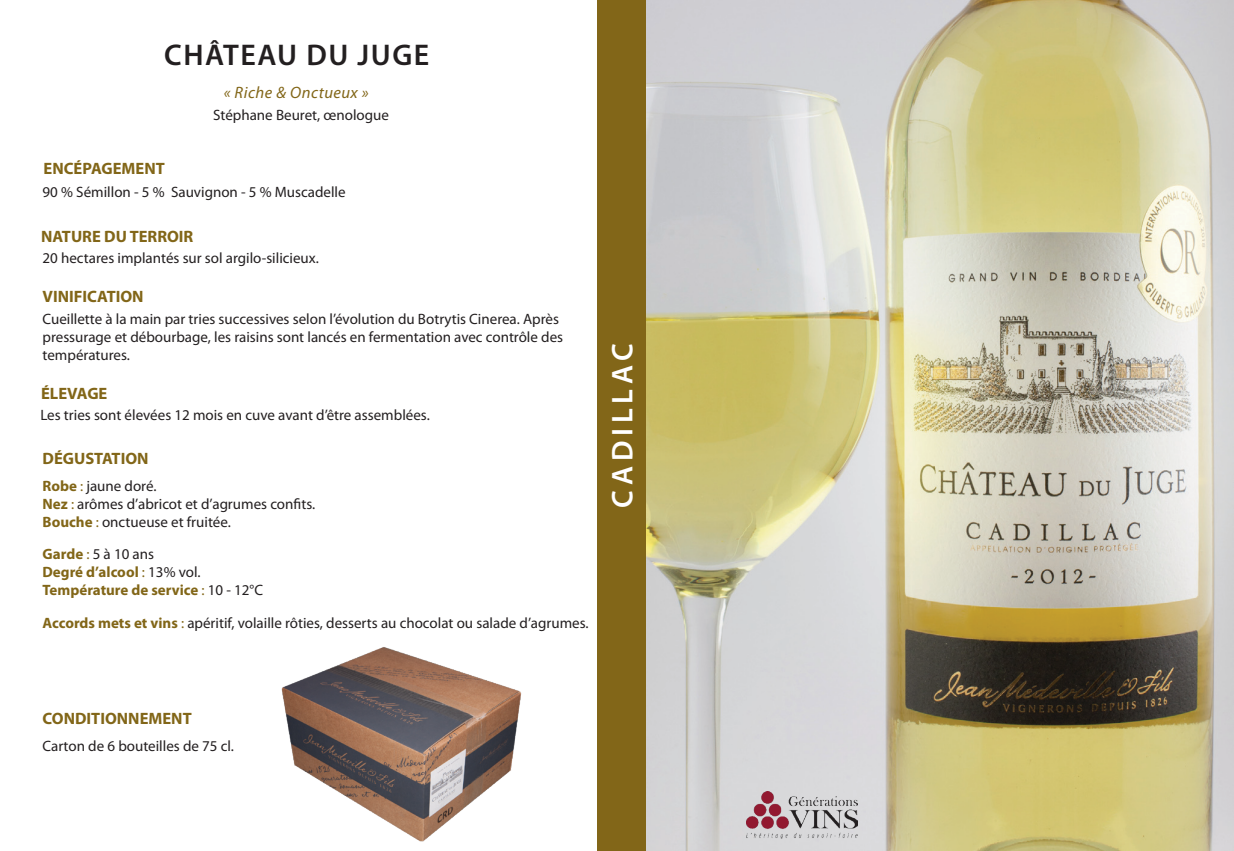
<style>
.page{position:relative;width:1234px;height:851px;background:#fff}
.page>*{position:absolute;margin:0;border:0;box-sizing:border-box;transform-origin:0 0}
.t1{font:600 30px "Myriad Pro";letter-spacing:.05em;color:#231f20}
.t2{font:600 30px "Myriad Pro";letter-spacing:.16em;color:#fff}
.t3{font:700 16.5px "Myriad Pro";color:#826618}
.t4{font:italic 16.5px "Myriad Pro";letter-spacing:.03em;color:#826618}
.t5{font:15px/18px "Myriad Pro";color:#231f20}
.t6{font:700 15px/18px "Myriad Pro";color:#826618}
.s1{font-weight:700;color:#826618}
.s2{color:#826618}
.s3{font-weight:400}
.s4{font-weight:400;color:#231f20}
</style>
<div class="page">
<img style="left:645px;top:0;width:588px;height:850px">
<div style="left:597px;top:0;width:48px;height:850px;background:#826618"></div>
<img style="left:281px;top:647px;width:241px;height:195px">
<img style="left:746px;top:791px;width:111px;height:47px">
<h1 class="t1" style="left:164px;top:36px;width:266px">CHÂTEAU DU JUGE</h1>
<p class="t4" style="left:224px;top:82px;width:146px">« Riche &amp; Onctueux »</p>
<p class="t5" style="left:213px;top:106px;width:177px">Stéphane Beuret, œnologue</p>
<p class="t3" style="left:44px;top:157px;width:123px">ENCÉPAGEMENT</p>
<p class="t5" style="left:43px;top:183px;width:304px">90 % Sémillon - 5 % Sauvignon - 5 % Muscadelle</p>
<p class="t3" style="left:41px;top:225px;width:154px">NATURE DU TERROIR</p>
<p class="t5" style="left:43px;top:248px;width:278px">20 hectares implantés sur sol argilo-silicieux.</p>
<p class="t3" style="left:43px;top:286px;width:103px">VINIFICATION</p>
<p class="t5" style="left:43px;top:310px;width:522px">Cueillette à la main par tries successives selon l’évolution du Botrytis Cinerea. Après pressurage et débourbage, les raisins sont lancés en fermentation avec contrôle des températures.</p>
<p class="t3" style="left:41px;top:383px;width:68px">ÉLEVAGE</p>
<p class="t5" style="left:40px;top:405px;width:391px">Les tries sont élevées 12 mois en cuve avant d’être assemblées.</p>
<p class="t3" style="left:43px;top:447px;width:107px">DÉGUSTATION</p>
<p class="t5" style="left:43px;top:476px;width:274px"><span class="s1">Robe</span> <span class="s2">:</span> jaune doré.<br><span class="s1">Nez</span> <span class="s2">:</span> arômes d’abricot et d’agrumes confits.<br><span class="s1">Bouche</span> <span class="s2">:</span> onctueuse et fruitée.</p>
<p class="t6" style="left:43px;top:544px;width:222px">Garde <span class="s3">:</span> <span class="s4">5 à 10 ans<br></span>Degré d’alcool <span class="s3">:</span> <span class="s4">13% vol.<br></span>Température de service <span class="s3">:</span> <span class="s4">10 - 12°C</span></p>
<p class="t5" style="left:43px;top:613px;width:547px"><span class="s1">Accords mets et vins</span> <span class="s2">:</span> apéritif, volaille rôties, desserts au chocolat ou salade d’agrumes.</p>
<h1 class="t2" style="left:603px;top:508px;width:166px;rotate:-90deg">CADILLAC</h1>
<p class="t3" style="left:43px;top:707px;width:151px">CONDITIONNEMENT</p>
<p class="t5" style="left:43px;top:736px;width:193px">Carton de 6 bouteilles de 75 cl.</p>
</div>
